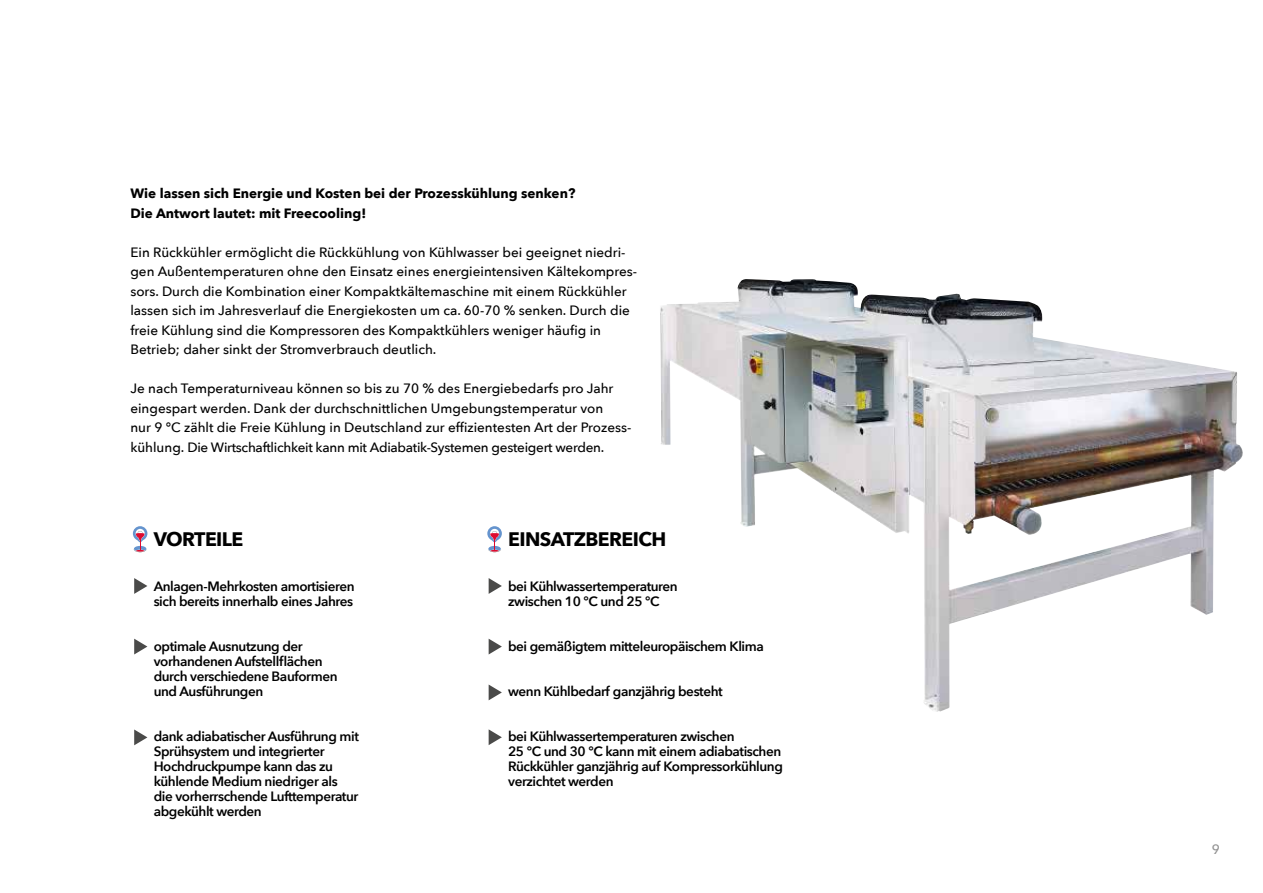
<style>
.page{position:relative;width:1263px;height:893px;background:#fff}
.page>*{position:absolute;margin:0;border:0;box-sizing:border-box;transform-origin:0 0}
.t1{font:700 19.5px "Avenir Next";letter-spacing:-.03em;color:#000}
.t2{font:500 13.5px/19.5px "Avenir Next";color:#000}
.t3{font:600 13.5px/15px "Avenir Next";letter-spacing:-.03em;color:#000}
.t4{font:700 13.5px/19.5px "Avenir Next";color:#000}
.t5{font:500 13.5px "Avenir Next";color:#929292}
</style>
<div class="page">
<svg style="left:134px;top:578px;width:13px;height:16px"></svg>
<svg style="left:489px;top:578px;width:13px;height:16px"></svg>
<svg style="left:134px;top:639px;width:13px;height:15px"></svg>
<svg style="left:489px;top:639px;width:13px;height:15px"></svg>
<svg style="left:134px;top:729px;width:13px;height:16px"></svg>
<svg style="left:489px;top:685px;width:13px;height:15px"></svg>
<svg style="left:489px;top:729px;width:13px;height:16px"></svg>
<svg style="left:133px;top:526px;width:14px;height:26px"></svg>
<svg style="left:487px;top:526px;width:15px;height:26px"></svg>
<img style="left:660px;top:279px;width:583px;height:433px">
<p class="t4" style="left:130px;top:184px;width:446px">Wie lassen sich Energie und Kosten bei der Prozesskühlung senken?<br>Die Antwort lautet: mit Freecooling!</p>
<p class="t2" style="left:130px;top:242px;width:508px">Ein Rückkühler ermöglicht die Rückkühlung von Kühlwasser bei geeignet niedri&shy;gen Außentemperaturen ohne den Einsatz eines energieintensiven Kältekompres&shy;sors. Durch die Kombination einer Kompaktkältemaschine mit einem Rückkühler lassen sich im Jahresverlauf die Energiekosten um ca. 60-70 % senken. Durch die freie Kühlung sind die Kompressoren des Kompaktkühlers weniger häufig in Betrieb; daher sinkt der Stromverbrauch deutlich.</p>
<p class="t2" style="left:130px;top:379px;width:503px">Je nach Temperaturniveau können so bis zu 70 % des Energiebedarfs pro Jahr eingespart werden. Dank der durchschnittlichen Umgebungstemperatur von<br>nur 9 °C zählt die Freie Kühlung in Deutschland zur effizientesten Art der Prozess&shy;kühlung. Die Wirtschaftlichkeit kann mit Adiabatik-Systemen gesteigert werden.</p>
<h1 class="t1" style="left:154px;top:522px;width:91px">VORTEILE</h1>
<p class="t3" style="left:154px;top:578px;width:202px">Anlagen-Mehrkosten amortisieren sich bereits innerhalb eines Jahres</p>
<p class="t3" style="left:154px;top:638px;width:185px">optimale Ausnutzung der vorhandenen Aufstellflächen durch verschiedene Bauformen und Ausführungen</p>
<p class="t3" style="left:154px;top:728px;width:207px">dank adiabatischer Ausführung mit<br>Sprühsystem und integrierter<br>Hochdruckpumpe kann das zu kühlende Medium niedriger als die vorherrschende Lufttemperatur abgekühlt werden</p>
<h1 class="t1" style="left:508px;top:522px;width:160px">EINSATZBEREICH</h1>
<p class="t3" style="left:508px;top:578px;width:171px">bei Kühlwassertemperaturen zwischen 10 °C und 25 °C</p>
<p class="t3" style="left:508px;top:638px;width:257px">bei gemäßigtem mitteleuropäischem Klima</p>
<p class="t3" style="left:508px;top:683px;width:216px">wenn Kühlbedarf ganzjährig besteht</p>
<p class="t3" style="left:508px;top:728px;width:276px">bei Kühlwassertemperaturen zwischen<br>25 °C und 30 °C kann mit einem adiabatischen Rückkühler ganzjährig auf Kompressorkühlung verzichtet werden</p>
<p class="t5" style="left:1212px;top:838px;width:10px">9</p>
</div>
